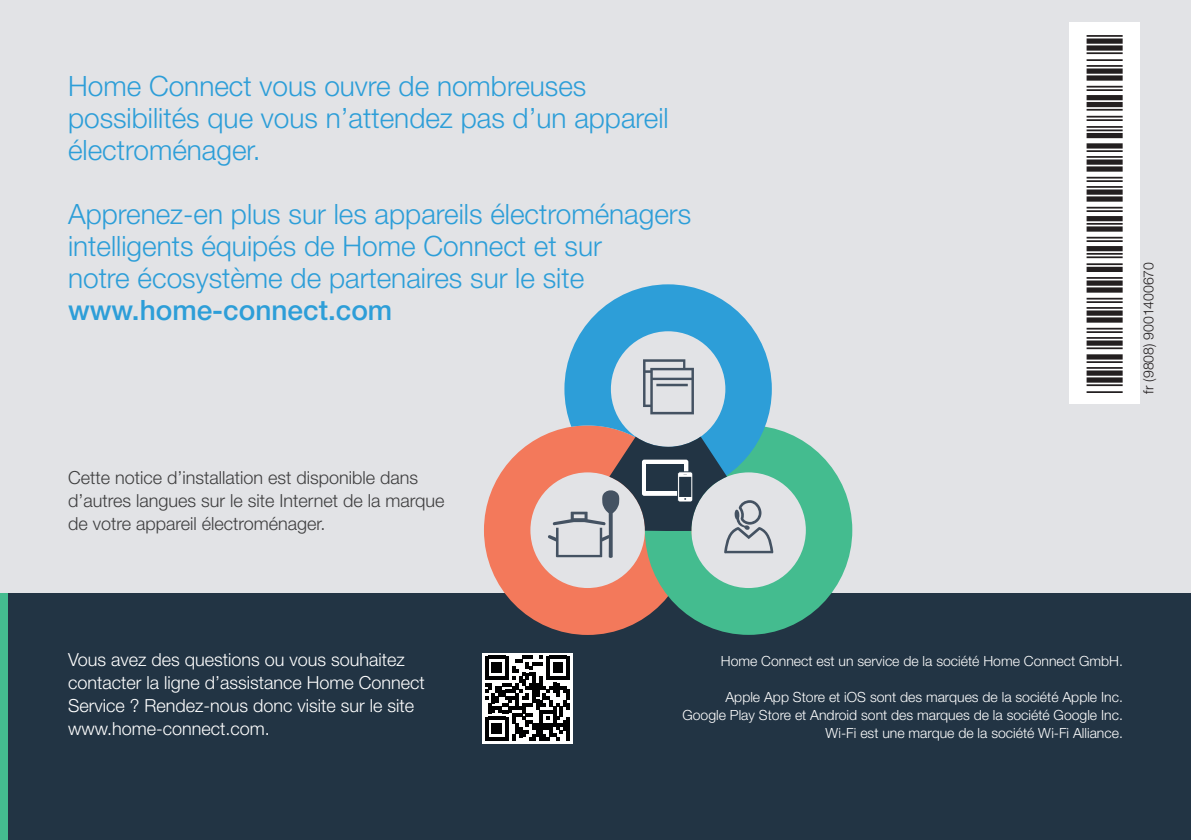
<style>
.page{position:relative;width:1191px;height:840px;background:#fff}
.page>*{position:absolute;margin:0;border:0;box-sizing:border-box;transform-origin:0 0}
.t1{font:300 28px/32px "Helvetica Neue";color:#2d9ed8}
.t2{font:500 28px "Helvetica Neue";color:#2d9ed8}
.t3{font:300 18px/23px "Helvetica Neue";color:#fff}
.t4{font:300 18px/23px "Helvetica Neue";color:#3e3e3f}
.t5{font:300 14px/18px "Helvetica Neue";color:#fff;text-align:right}
.t6{font:300 14px "Helvetica Neue";color:#231f20}
</style>
<div class="page">
<div style="left:0;top:0;width:1191px;height:595px;background:#e2e3e6"></div>
<div style="left:0;top:592px;width:1191px;height:247px;background:#223444"></div>
<div style="left:0;top:592px;width:7px;height:247px;background:#44bc8f"></div>
<svg style="left:484px;top:428px;width:161px;height:206px;fill:#f3795b"></svg>
<svg style="left:645px;top:428px;width:207px;height:206px;fill:#44bc8f"></svg>
<svg style="left:564px;top:284px;width:208px;height:152px;fill:#2d9ed8"></svg>
<svg style="left:643px;top:359px;width:51px;height:55px"></svg>
<svg style="left:548px;top:436px;width:225px;height:121px"></svg>
<div style="left:1069px;top:23px;width:71px;height:381px;background:#fff"></div>
<div style="left:482px;top:652px;width:91px;height:91px;background:#fff"></div>
<svg style="left:485px;top:655px;width:85px;height:85px"></svg>
<hr style="left:566px;top:716px;width:4px;height:24px;background:#000001">
<p class="t1" style="left:68px;top:68px;width:602px">Home Connect vous ouvre de nombreuses possibilités que vous n’attendez pas d’un appareil électroménager.</p>
<p class="t1" style="left:68px;top:196px;width:624px">Apprenez-en plus sur les appareils électroménagers intelligents équipés de Home Connect et sur<br>notre écosystème de partenaires sur le site</p>
<p class="t2" style="left:68px;top:288px;width:326px">www.home-connect.com</p>
<p class="t4" style="left:68px;top:464px;width:378px">Cette notice d’installation est disponible dans d’autres langues sur le site Internet de la marque de votre appareil électroménager.</p>
<p class="t6" style="left:1137px;top:393px;width:133px;rotate:-90deg">fr (9808) 9001400670</p>
<p class="t3" style="left:68px;top:646px;width:358px">Vous avez des questions ou vous souhaitez contacter la ligne d’assistance Home Connect Service ? Rendez-nous donc visite sur le site www.home-connect.com.</p>
<p class="t5" style="left:721px;top:651px;width:403px">Home Connect est un service de la société Home Connect GmbH.</p>
<p class="t5" style="left:682px;top:687px;width:442px">Apple App Store et iOS sont des marques de la société Apple Inc.<br>Google Play Store et Android sont des marques de la société Google Inc.<br>Wi-Fi est une marque de la société Wi-Fi Alliance.</p>
</div>
